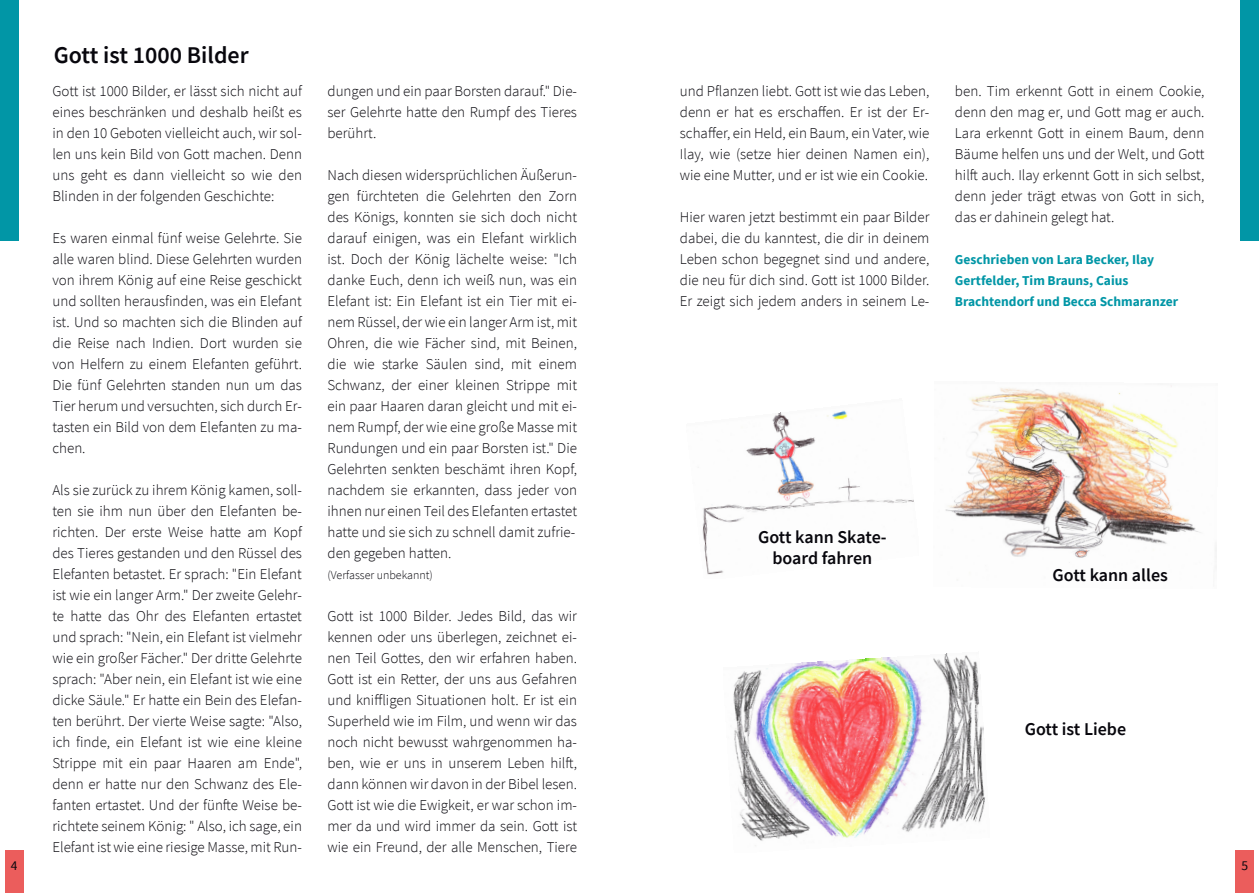
<style>
.page{position:relative;width:1259px;height:893px;background:#fff}
.page>*{position:absolute;margin:0;border:0;box-sizing:border-box;transform-origin:0 0}
.t1{font:600 24px "Source Sans Pro";color:#08070d}
.t2{font:600 18px/21px "Source Sans Pro";color:#08070d;text-align:center}
.t3{font:300 15px/21px "Source Sans Pro";color:#08070d;text-align:justify}
.t4{font:700 13.5px/21px "Source Sans Pro";color:#0196a6}
.t5{font:13.5px "Source Sans Pro";color:#08070d}
.t6{font:300 12px "Source Sans Pro";color:#08070d}
</style>
<div class="page">
<div style="left:1235px;top:850px;width:19px;height:43px;background:#eb5d5c"></div>
<div style="left:5px;top:850px;width:18px;height:43px;background:#eb5d5c"></div>
<div style="left:0;top:0;width:19px;height:241px;background:#0196a6"></div>
<div style="left:1240px;top:0;width:19px;height:241px;background:#0196a6"></div>
<img style="left:702px;top:410px;width:212px;height:165px">
<img style="left:733px;top:653px;width:252px;height:193px">
<img style="left:945px;top:385px;width:272px;height:173px">
<h1 class="t1" style="left:54px;top:45px;width:196px">Gott ist 1000 Bilder</h1>
<p class="t3" style="left:52px;top:81px;width:251px">Gott ist 1000 Bilder, er lässt sich nicht auf eines beschränken und deshalb heißt es in den 10 Geboten vielleicht auch, wir sol&shy;len uns kein Bild von Gott machen. Denn uns geht es dann vielleicht so wie den Blinden in der folgenden Geschichte:</p>
<p class="t3" style="left:52px;top:228px;width:251px">Es waren einmal fünf weise Gelehrte. Sie alle waren blind. Diese Gelehrten wurden von ihrem König auf eine Reise geschickt und sollten herausfinden, was ein Elefant ist. Und so machten sich die Blinden auf die Reise nach Indien. Dort wurden sie von Helfern zu einem Elefanten geführt.<br>Die fünf Gelehrten standen nun um das Tier herum und versuchten, sich durch Er&shy;tasten ein Bild von dem Elefanten zu ma&shy;chen.</p>
<p class="t3" style="left:52px;top:480px;width:251px">Als sie zurück zu ihrem König kamen, soll&shy;ten sie ihm nun über den Elefanten be&shy;richten. Der erste Weise hatte am Kopf des Tieres gestanden und den Rüssel des Elefanten betastet. Er sprach: "Ein Elefant ist wie ein langer Arm." Der zweite Gelehr&shy;te hatte das Ohr des Elefanten ertastet und sprach: "Nein, ein Elefant ist vielmehr wie ein großer Fächer." Der dritte Gelehrte sprach: "Aber nein, ein Elefant ist wie eine dicke Säule." Er hatte ein Bein des Elefan&shy;ten berührt. Der vierte Weise sagte: "Also, ich finde, ein Elefant ist wie eine kleine Strippe mit ein paar Haaren am Ende", denn er hatte nur den Schwanz des Ele&shy;fanten ertastet. Und der fünfte Weise be&shy;richtete seinem König: " Also, ich sage, ein Elefant ist wie eine riesige Masse, mit Run-</p>
<p class="t3" style="left:327px;top:81px;width:251px">dungen und ein paar Borsten darauf." Die&shy;ser Gelehrte hatte den Rumpf des Tieres berührt.</p>
<p class="t3" style="left:327px;top:165px;width:251px">Nach diesen widersprüchlichen Äußerun&shy;gen fürchteten die Gelehrten den Zorn des Königs, konnten sie sich doch nicht darauf einigen, was ein Elefant wirklich ist. Doch der König lächelte weise: "Ich danke Euch, denn ich weiß nun, was ein Elefant ist: Ein Elefant ist ein Tier mit ei&shy;nem Rüssel, der wie ein langer Arm ist, mit Ohren, die wie Fächer sind, mit Beinen, die wie starke Säulen sind, mit einem Schwanz, der einer kleinen Strippe mit ein paar Haaren daran gleicht und mit ei&shy;nem Rumpf, der wie eine große Masse mit Rundungen und ein paar Borsten ist." Die Gelehrten senkten beschämt ihren Kopf, nachdem sie erkannten, dass jeder von ihnen nur einen Teil des Elefanten ertastet hatte und sie sich zu schnell damit zufrie&shy;den gegeben hatten.</p>
<p class="t6" style="left:327px;top:570px;width:107px">(Verfasser unbekannt)</p>
<p class="t3" style="left:327px;top:606px;width:251px">Gott ist 1000 Bilder. Jedes Bild, das wir kennen oder uns überlegen, zeichnet ei&shy;nen Teil Gottes, den wir erfahren haben.<br>Gott ist ein Retter, der uns aus Gefahren und kniffligen Situationen holt. Er ist ein Superheld wie im Film, und wenn wir das noch nicht bewusst wahrgenommen ha&shy;ben, wie er uns in unserem Leben hilft, dann können wir davon in der Bibel lesen.<br>Gott ist wie die Ewigkeit, er war schon im&shy;mer da und wird immer da sein. Gott ist wie ein Freund, der alle Menschen, Tiere</p>
<p class="t3" style="left:680px;top:82px;width:251px">und Pflanzen liebt. Gott ist wie das Leben, denn er hat es erschaffen. Er ist der Er&shy;schaffer, ein Held, ein Baum, ein Vater, wie Ilay, wie (setze hier deinen Namen ein), wie eine Mutter, und er ist wie ein Cookie.</p>
<p class="t3" style="left:680px;top:208px;width:251px">Hier waren jetzt bestimmt ein paar Bilder dabei, die du kanntest, die dir in deinem Leben schon begegnet sind und andere, die neu für dich sind. Gott ist 1000 Bilder.<br>Er zeigt sich jedem anders in seinem Le-</p>
<p class="t3" style="left:955px;top:82px;width:251px">ben. Tim erkennt Gott in einem Cookie, denn den mag er, und Gott mag er auch.<br>Lara erkennt Gott in einem Baum, denn Bäume helfen uns und der Welt, und Gott hilft auch. Ilay erkennt Gott in sich selbst, denn jeder trägt etwas von Gott in sich, das er dahinein gelegt hat.</p>
<p class="t4" style="left:955px;top:250px;width:225px">Geschrieben von Lara Becker, Ilay<br>Gertfelder, Tim Brauns, Caius<br>Brachtendorf und Becca Schmaranzer</p>
<p class="t2" style="left:758px;top:528px;width:130px">Gott kann Skate&shy;board fahren</p>
<p class="t2" style="left:1052px;top:566px;width:117px">Gott kann alles</p>
<p class="t2" style="left:1025px;top:720px;width:103px">Gott ist Liebe</p>
<p class="t5" style="left:11px;top:860px;width:8px">4</p>
<p class="t5" style="left:1241px;top:860px;width:8px">5</p>
</div>
